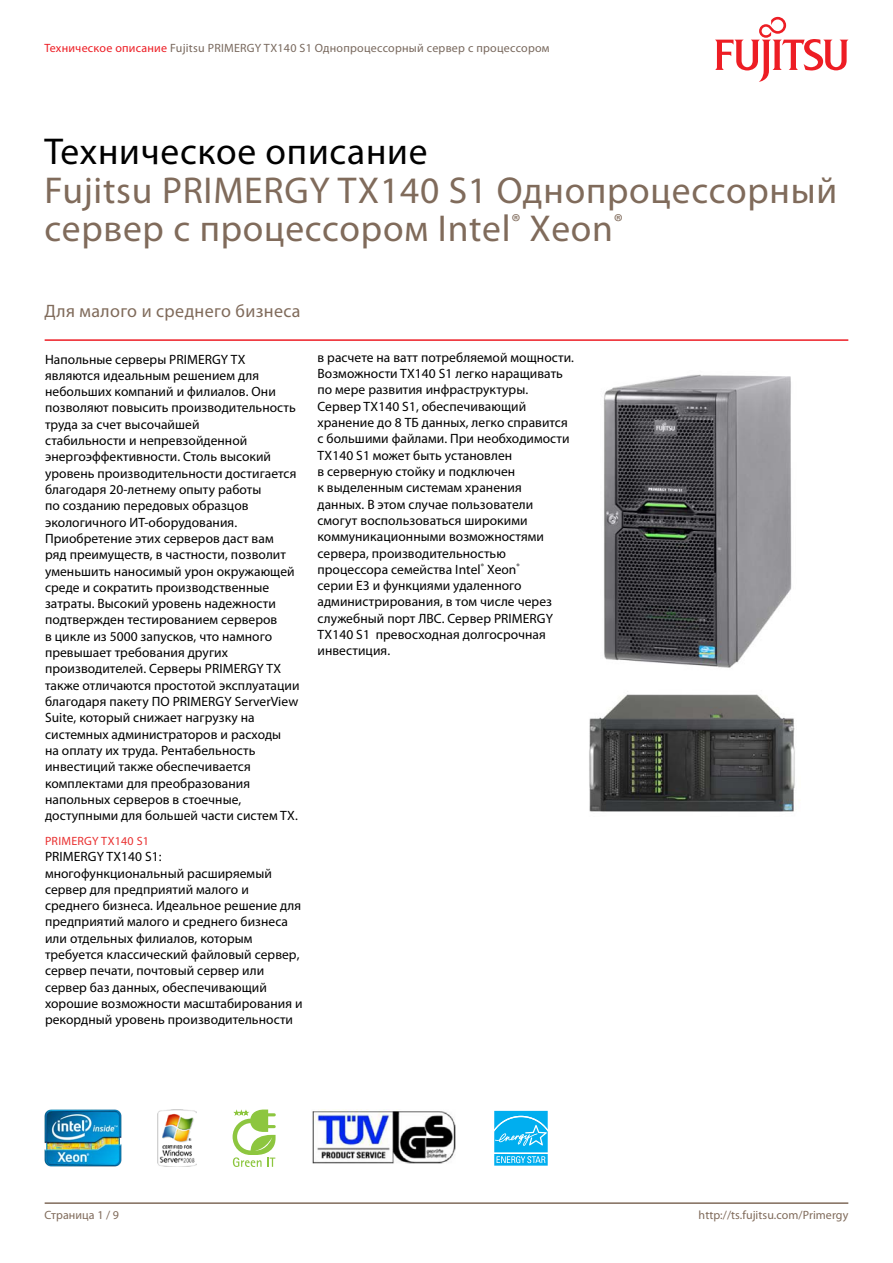
<style>
.page{position:relative;width:893px;height:1263px;background:#fff}
.page>*{position:absolute;margin:0;border:0;box-sizing:border-box;transform-origin:0 0}
.t1{font:37.5px/38.7px "Myriad Pro";letter-spacing:.02em;color:#806b5b}
.t2{font:37.5px "Myriad Pro";letter-spacing:.02em;color:#000}
.t3{font:18px "Myriad Pro";letter-spacing:.02em;color:#806b5b}
.t4{font:13.5px/16.4px "Myriad Pro";letter-spacing:.005em;color:#000}
.t5{font:12px "Myriad Pro";letter-spacing:.02em;color:#79695e}
.t6{font:12px "Myriad Pro";letter-spacing:.005em;color:#806b5b}
.t7{font:12px "Myriad Pro";letter-spacing:.02em;color:#e93030}
.s1{color:#ed1d24}
</style>
<div class="page">
<hr style="left:45px;top:1202px;width:803px;height:2px;background:#806b5b">
<hr style="left:45px;top:339px;width:803px;height:2px;background:#ed1d24">
<svg style="left:715px;top:17px;width:133px;height:65px"></svg>
<img style="left:604px;top:374px;width:188px;height:294px">
<img style="left:589px;top:694px;width:206px;height:118px">
<img style="left:45px;top:1109px;width:77px;height:58px">
<img style="left:157px;top:1109px;width:40px;height:58px">
<svg style="left:233px;top:1109px;width:43px;height:58px"></svg>
<img style="left:312px;top:1109px;width:144px;height:55px">
<div style="left:493px;top:1109px;width:56px;height:45px;background:#def4fc"></div>
<svg style="left:493px;top:1111px;width:56px;height:55px;background:#37bff2"></svg>
<p class="t5" style="left:45px;top:40px;width:506px"><span class="s1">Техническое описание</span> Fujitsu PRIMERGY TX140 S1 Однопроцессорный сервер с процессором</p>
<h1 class="t2" style="left:45px;top:128px;width:384px">Техническое описание</h1>
<h1 class="t1" style="left:45px;top:170px;width:794px">Fujitsu PRIMERGY TX140 S1 Однопроцессорный сервер с процессором Intel<sup>®</sup> Xeon<sup>®</sup></h1>
<h2 class="t3" style="left:45px;top:299px;width:257px">Для малого и среднего бизнеса</h2>
<p class="t4" style="left:45px;top:351px;width:256px">Напольные серверы PRIMERGY TX являются идеальным решением для небольших компаний и филиалов. Они позволяют повысить производительность труда за счет высочайшей<br>стабильности и непревзойденной энергоэффективности. Столь высокий уровень производительности достигается благодаря 20-летнему опыту работы<br>по созданию передовых образцов экологичного ИТ-оборудования.<br>Приобретение этих серверов даст вам<br>ряд преимуществ, в частности, позволит уменьшить наносимый урон окружающей среде и сократить производственные затраты. Высокий уровень надежности подтвержден тестированием серверов<br>в цикле из 5000 запусков, что намного превышает требования других производителей. Серверы PRIMERGY TX также отличаются простотой эксплуатации благодаря пакету ПО PRIMERGY ServerView Suite, который снижает нагрузку на системных администраторов и расходы<br>на оплату их труда. Рентабельность инвестиций также обеспечивается комплектами для преобразования напольных серверов в стоечные, доступными для большей части систем TX.</p>
<p class="t7" style="left:45px;top:833px;width:106px">PRIMERGY TX140 S1</p>
<p class="t4" style="left:45px;top:848px;width:259px">PRIMERGY TX140 S1: многофункциональный расширяемый сервер для предприятий малого и среднего бизнеса. Идеальное решение для предприятий малого и среднего бизнеса или отдельных филиалов, которым требуется классический файловый сервер, сервер печати, почтовый сервер или сервер баз данных, обеспечивающий хорошие возможности масштабирования и рекордный уровень производительности</p>
<p class="t4" style="left:317px;top:349px;width:258px">в расчете на ватт потребляемой мощности.<br>Возможности TX140 S1 легко наращивать по мере развития инфраструктуры.<br>Сервер TX140 S1, обеспечивающий хранение до 8 ТБ данных, легко справится с большими файлами. При необходимости TX140 S1 может быть установлен<br>в серверную стойку и подключен<br>к выделенным системам хранения<br>данных. В этом случае пользователи смогут воспользоваться широкими коммуникационными возможностями сервера, производительностью процессора семейства Intel<sup>®</sup> Xeon<sup>®<br></sup>серии E3 и функциями удаленного администрирования, в том числе через служебный порт ЛВС. Сервер PRIMERGY TX140 S1 превосходная долгосрочная инвестиция.</p>
<p class="t6" style="left:45px;top:1207px;width:76px">Страница 1 / 9</p>
<p class="t6" style="left:699px;top:1207px;width:151px">http://ts.fujitsu.com/Primergy</p>
</div>
